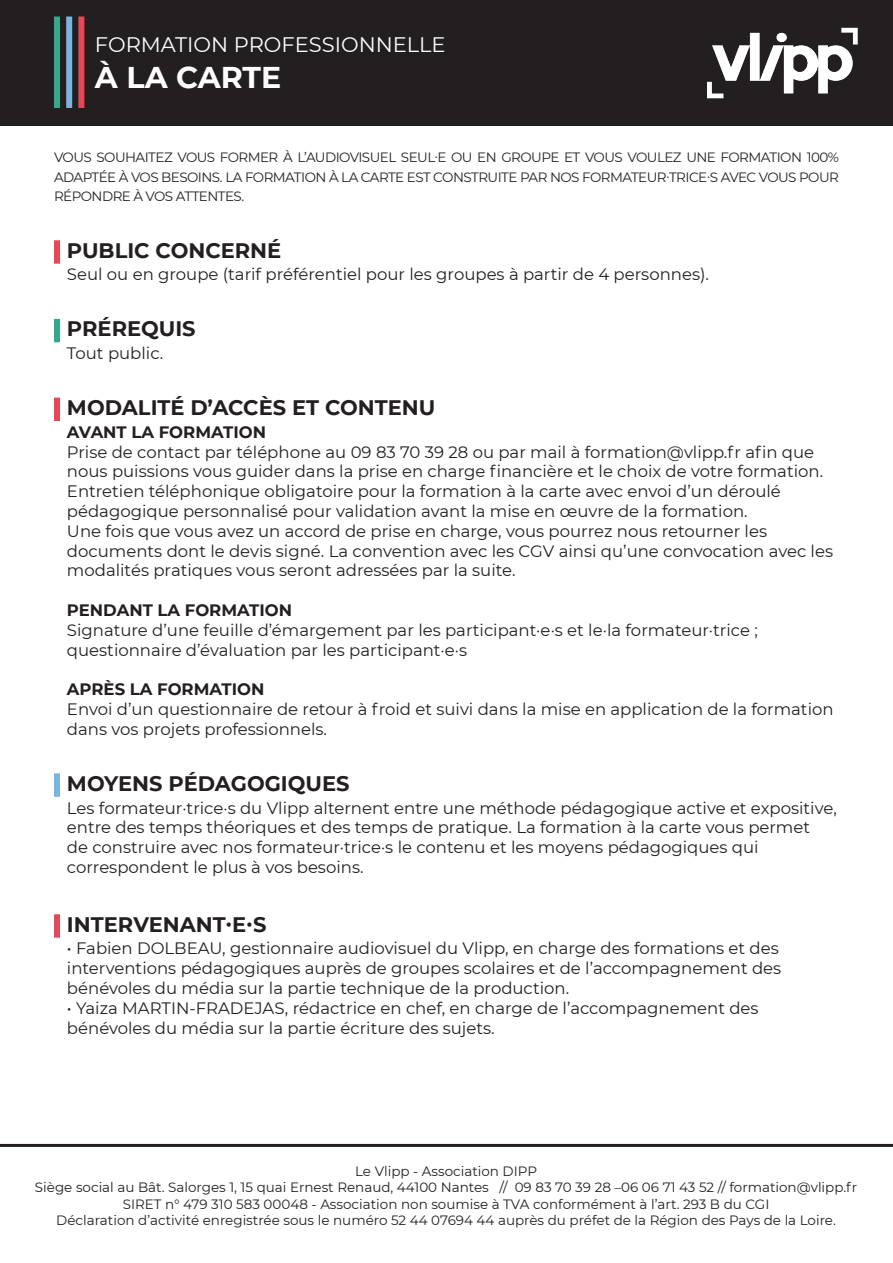
<style>
.page{position:relative;width:893px;height:1263px;background:#fff}
.page>*{position:absolute;margin:0;border:0;box-sizing:border-box;transform-origin:0 0}
.t1{font:700 30px "Montserrat";color:#fff}
.t2{font:700 21px "Montserrat";color:#231f20}
.t3{font:21px "Montserrat";color:#fff}
.t4{font:16.5px/19.8px "Montserrat";color:#231f20}
.t5{font:700 16.5px "Montserrat";color:#231f20}
.t6{font:13.5px/19.5px "Montserrat";color:#231f20;text-align:justify}
</style>
<div class="page">
<div style="left:54px;top:240px;width:6px;height:24px;background:#e74756"></div>
<hr style="left:0;top:1144px;width:893px;height:3px;background:#231f20">
<div style="left:0;top:0;width:893px;height:125px;background:#231f20"></div>
<img style="left:707px;top:27px;width:151px;height:72px">
<div style="left:78px;top:17px;width:6px;height:91px;background:#e74756"></div>
<div style="left:66px;top:17px;width:6px;height:91px;background:#79b5de"></div>
<div style="left:54px;top:17px;width:6px;height:91px;background:#36a88e"></div>
<div style="left:54px;top:319px;width:6px;height:23px;background:#34a88d"></div>
<div style="left:54px;top:398px;width:6px;height:23px;background:#e74756"></div>
<div style="left:54px;top:773px;width:6px;height:24px;background:#78b5df"></div>
<div style="left:54px;top:914px;width:6px;height:24px;background:#e44959"></div>
<p class="t3" style="left:95px;top:30px;width:352px">FORMATION PROFESSIONNELLE</p>
<p class="t1" style="left:95px;top:56px;width:188px">À LA CARTE</p>
<p class="t6" style="left:54px;top:147px;width:786px">VOUS SOUHAITEZ VOUS FORMER À L’AUDIOVISUEL SEUL·E OU EN GROUPE ET VOUS VOULEZ UNE FORMATION 100% ADAPTÉE À VOS BESOINS. LA FORMATION À LA CARTE EST CONSTRUITE PAR NOS FORMATEUR·TRICE·S AVEC VOUS POUR RÉPONDRE À VOS ATTENTES.</p>
<p class="t2" style="left:67px;top:235px;width:216px">PUBLIC CONCERNÉ</p>
<p class="t4" style="left:67px;top:264px;width:644px">Seul ou en groupe (tarif préférentiel pour les groupes à partir de 4 personnes).</p>
<p class="t2" style="left:67px;top:314px;width:130px">PRÉREQUIS</p>
<p class="t4" style="left:67px;top:343px;width:98px">Tout public.</p>
<p class="t2" style="left:67px;top:392px;width:370px">MODALITÉ D’ACCÈS ET CONTENU</p>
<p class="t5" style="left:67px;top:420px;width:201px">AVANT LA FORMATION</p>
<p class="t4" style="left:67px;top:441px;width:758px">Prise de contact par téléphone au 09 83 70 39 28 ou par mail à formation@vlipp.fr afin que nous puissions vous guider dans la prise en charge financière et le choix de votre formation.<br>Entretien téléphonique obligatoire pour la formation à la carte avec envoi d’un déroulé pédagogique personnalisé pour validation avant la mise en œuvre de la formation.</p>
<p class="t4" style="left:67px;top:520px;width:768px">Une fois que vous avez un accord de prise en charge, vous pourrez nous retourner les documents dont le devis signé. La convention avec les CGV ainsi qu’une convocation avec les modalités pratiques vous seront adressées par la suite.</p>
<p class="t5" style="left:67px;top:598px;width:227px">PENDANT LA FORMATION</p>
<p class="t4" style="left:67px;top:619px;width:692px">Signature d’une feuille d’émargement par les participant·e·s et le·la formateur·trice ; questionnaire d’évaluation par les participant·e·s</p>
<p class="t5" style="left:67px;top:677px;width:199px">APRÈS LA FORMATION</p>
<p class="t4" style="left:67px;top:699px;width:768px">Envoi d’un questionnaire de retour à froid et suivi dans la mise en application de la formation dans vos projets professionnels.</p>
<p class="t2" style="left:67px;top:768px;width:284px">MOYENS PÉDAGOGIQUES</p>
<p class="t4" style="left:67px;top:797px;width:771px">Les formateur·trice·s du Vlipp alternent entre une méthode pédagogique active et expositive, entre des temps théoriques et des temps de pratique. La formation à la carte vous permet<br>de construire avec nos formateur·trice·s le contenu et les moyens pédagogiques qui correspondent le plus à vos besoins.</p>
<p class="t2" style="left:67px;top:909px;width:201px">INTERVENANT·E·S</p>
<p class="t4" style="left:67px;top:938px;width:716px">• Fabien DOLBEAU, gestionnaire audiovisuel du Vlipp, en charge des formations et des interventions pédagogiques auprès de groupes scolaires et de l’accompagnement des bénévoles du média sur la partie technique de la production.</p>
<p class="t4" style="left:67px;top:997px;width:693px">• Yaiza MARTIN-FRADEJAS, rédactrice en chef, en charge de l’accompagnement des bénévoles du média sur la partie écriture des sujets.</p>
<p class="t6" style="left:355px;top:1161px;width:183px">Le Vlipp - Association DIPP</p>
<p class="t6" style="left:35px;top:1177px;width:824px">Siège social au Bât. Salorges 1, 15 quai Ernest Renaud, 44100 Nantes // 09 83 70 39 28 –06 06 71 43 52 // formation@vlipp.fr</p>
<p class="t6" style="left:123px;top:1193px;width:648px">SIRET n° 479 310 583 00048 - Association non soumise à TVA conformément à l’art. 293 B du CGI</p>
<p class="t6" style="left:56px;top:1210px;width:781px">Déclaration d’activité enregistrée sous le numéro 52 44 07694 44 auprès du préfet de la Région des Pays de la Loire.</p>
</div>
